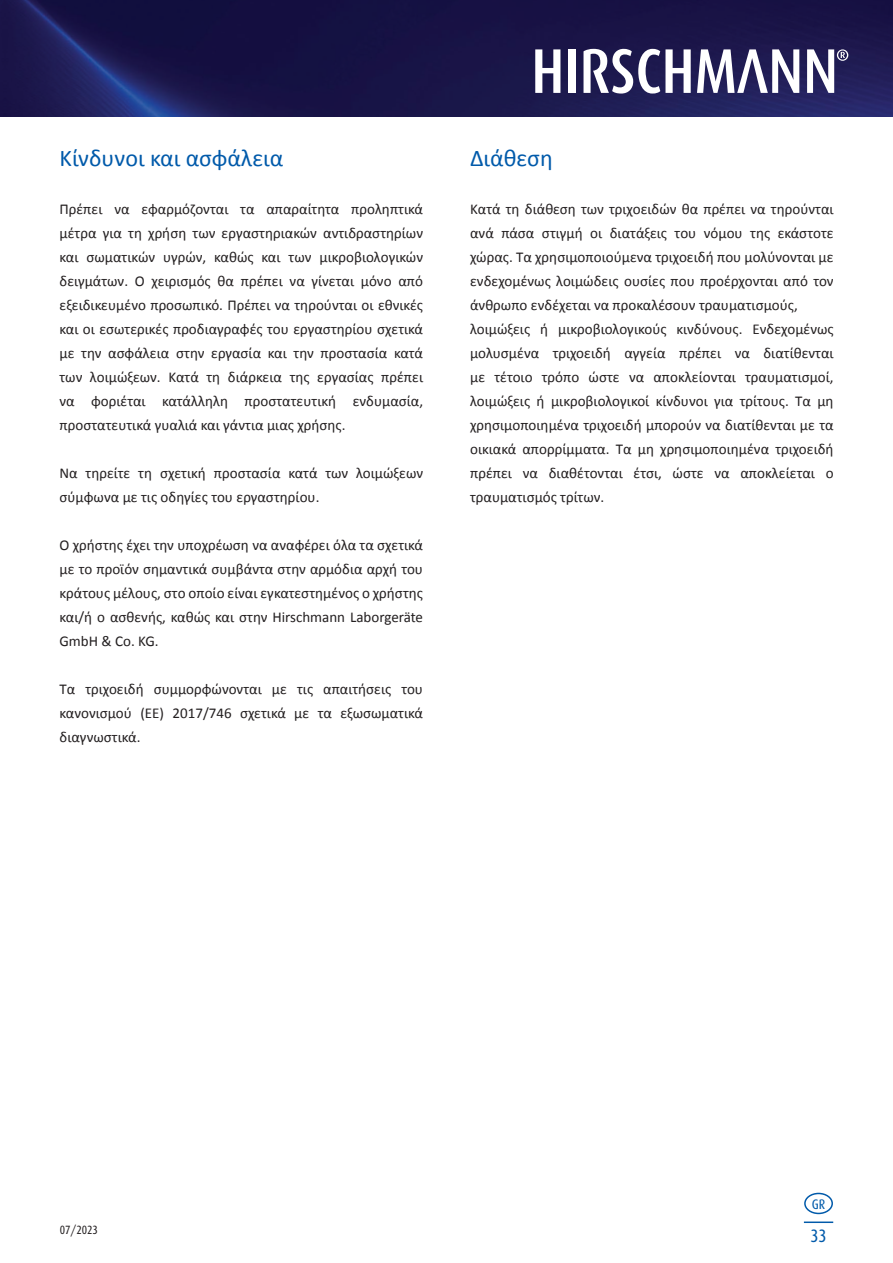
<style>
.page{position:relative;width:893px;height:1263px;background:#fff}
.page>*{position:absolute;margin:0;border:0;box-sizing:border-box;transform-origin:0 0}
.t1{font:24px "Calibri";color:#015aaa}
.t2{font:18px "Dax Condensed";color:#015aaa}
.t3{font:15px/24px "Calibri";color:#231f20;text-align:justify}
.t4{font:13.8px "Dax Condensed";color:#015aaa}
.t5{font:12px "Dax Condensed";color:#231f20}
</style>
<div class="page">
<hr style="left:804px;top:1221px;width:29px;height:2px;background:#015aaa">
<img style="left:0;top:0;width:893px;height:117px">
<svg style="left:535px;top:49px;width:25px;height:44px"></svg>
<div style="left:568px;top:49px;width:8px;height:44px;background:#fff"></div>
<svg style="left:807px;top:49px;width:41px;height:44px"></svg>
<svg style="left:697px;top:49px;width:102px;height:44px"></svg>
<svg style="left:583px;top:49px;width:108px;height:45px"></svg>
<div style="left:804px;top:1193px;width:29px;height:21px;border:2px solid #015aaa;border-radius:50%"></div>
<h1 class="t1" style="left:60px;top:141px;width:225px">Κίνδυνοι και ασφάλεια</h1>
<p class="t3" style="left:60px;top:197px;width:365px">Πρέπει να εφαρμόζονται τα απαραίτητα προληπτικά μέτρα για τη χρήση των εργαστηριακών αντιδραστηρίων και σωματικών υγρών, καθώς και των μικροβιολογικών δειγμάτων. Ο χειρισμός θα πρέπει να γίνεται μόνο από εξειδικευμένο προσωπικό. Πρέπει να τηρούνται οι εθνικές και οι εσωτερικές προδιαγραφές του εργαστηρίου σχετικά με την ασφάλεια στην εργασία και την προστασία κατά των λοιμώξεων. Κατά τη διάρκεια της εργασίας πρέπει να φοριέται κατάλληλη προστατευτική ενδυμασία, προστατευτικά γυαλιά και γάντια μιας χρήσης.</p>
<p class="t3" style="left:60px;top:461px;width:365px">Να τηρείτε τη σχετική προστασία κατά των λοιμώξεων σύμφωνα με τις οδηγίες του εργαστηρίου.</p>
<p class="t3" style="left:60px;top:533px;width:365px">Ο χρήστης έχει την υποχρέωση να αναφέρει όλα τα σχετικά με το προϊόν σημαντικά συμβάντα στην αρμόδια αρχή του κράτους μέλους, στο οποίο είναι εγκατεστημένος ο χρήστης και/ή ο ασθενής, καθώς και στην Hirschmann Laborgeräte GmbH &amp; Co. KG.</p>
<p class="t3" style="left:60px;top:677px;width:365px">Τα τριχοειδή συμμορφώνονται με τις απαιτήσεις του κανονισμού (ΕΕ) 2017/746 σχετικά με τα εξωσωματικά διαγνωστικά.</p>
<h1 class="t1" style="left:470px;top:141px;width:84px">Διάθεση</h1>
<p class="t3" style="left:470px;top:197px;width:365px;text-align:left">Κατά τη διάθεση των τριχοειδών θα πρέπει να τηρούνται ανά πάσα στιγμή οι διατάξεις του νόμου της εκάστοτε χώρας. Τα χρησιμοποιούμενα τριχοειδή που μολύνονται με ενδεχομένως λοιμώδεις ουσίες που προέρχονται από τον άνθρωπο ενδέχεται να προκαλέσουν τραυματισμούς, λοιμώξεις ή μικροβιολογικούς κινδύνους. Ενδεχομένως μολυσμένα τριχοειδή αγγεία πρέπει να διατίθενται με τέτοιο τρόπο ώστε να αποκλείονται τραυματισμοί, λοιμώξεις ή μικροβιολογικοί κίνδυνοι για τρίτους. Τα μη χρησιμοποιημένα τριχοειδή μπορούν να διατίθενται με τα οικιακά απορρίμματα. Τα μη χρησιμοποιημένα τριχοειδή πρέπει να διαθέτονται έτσι, ώστε να αποκλείεται ο τραυματισμός τρίτων.</p>
<p class="t5" style="left:60px;top:1223px;width:40px">07/2023</p>
<p class="t4" style="left:812px;top:1196px;width:15px">GR</p>
<p class="t2" style="left:810px;top:1226px;width:18px">33</p>
</div>
